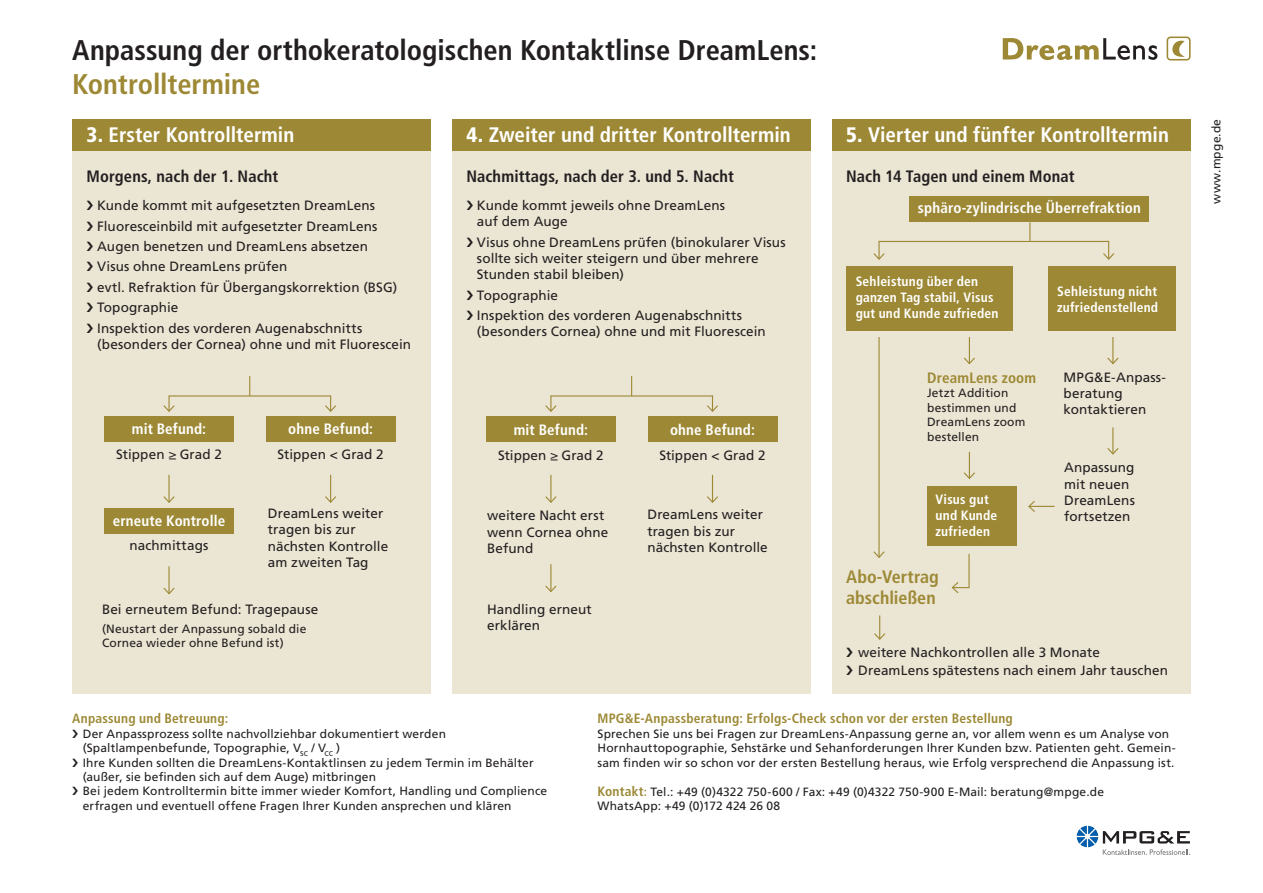
<style>
.page{position:relative;width:1263px;height:893px;background:#fff}
.page>*{position:absolute;margin:0;border:0;box-sizing:border-box;transform-origin:0 0}
.t1{font:700 condensed 28.5px "Frutiger LT Pro";color:#231f20}
.t2{font:700 condensed 28.5px "Frutiger LT Pro";color:#9d8935}
.t3{font:700 condensed 21px "Frutiger LT Pro";color:#fff}
.t4{font:700 condensed 18px/21px "Frutiger LT Pro";color:#9d8935}
.t5{font:700 condensed 16.5px "Frutiger LT Pro";letter-spacing:.005em;color:#231f20}
.t6{font:700 condensed 15px "Frutiger LT Pro";letter-spacing:.01em;color:#fff}
.t7{font:700 condensed 15px "Frutiger LT Pro";letter-spacing:.01em;color:#9d8935}
.t8{font:13.5px/16.2px "Frutiger LT Pro";letter-spacing:.01em;color:#231f20}
.t9{font:700 condensed 13.5px/16.2px "Frutiger LT Pro";letter-spacing:.015em;color:#fff}
.t10{font:700 condensed 13.5px "Frutiger LT Pro";letter-spacing:.015em;color:#9d8935}
.t11{font:12px/14.4px "Frutiger LT Pro";letter-spacing:.015em;color:#231f20}
.s1{font-weight:900}
.s2{font-weight:700;font-stretch:condensed;font-size:13.5px;color:#9d8935}
.s3{font-weight:700;font-stretch:condensed;color:#9d8935}
</style>
<div class="page">
<div style="left:832px;top:119px;width:358px;height:574px;background:#ebe5d3"></div>
<div style="left:846px;top:266px;width:167px;height:64px;background:#9d8935"></div>
<div style="left:1048px;top:266px;width:128px;height:64px;background:#9d8935"></div>
<div style="left:72px;top:119px;width:359px;height:574px;background:#ebe5d3"></div>
<div style="left:452px;top:119px;width:358px;height:574px;background:#ebe5d3"></div>
<svg style="left:1077px;top:826px;width:113px;height:29px"></svg>
<div style="left:72px;top:119px;width:359px;height:32px;background:#9d8935"></div>
<div style="left:452px;top:119px;width:358px;height:32px;background:#9d8935"></div>
<div style="left:832px;top:119px;width:358px;height:32px;background:#9d8935"></div>
<svg style="left:951px;top:553px;width:19px;height:40px"></svg>
<div style="left:104px;top:417px;width:130px;height:25px;background:#9d8935"></div>
<div style="left:266px;top:417px;width:129px;height:25px;background:#9d8935"></div>
<hr style="left:168px;top:475px;width:2px;height:27px;background:#9d8935">
<svg style="left:163px;top:495px;width:12px;height:8px"></svg>
<svg style="left:325px;top:475px;width:11px;height:28px"></svg>
<div style="left:104px;top:508px;width:130px;height:26px;background:#9d8935"></div>
<hr style="left:168px;top:566px;width:2px;height:28px;background:#9d8935">
<svg style="left:163px;top:586px;width:12px;height:9px"></svg>
<svg style="left:163px;top:395px;width:12px;height:17px"></svg>
<svg style="left:325px;top:395px;width:11px;height:17px"></svg>
<hr style="left:169px;top:395px;width:162px;height:2px;background:#9d8935">
<svg style="left:249px;top:376px;width:1px;height:20px"></svg>
<div style="left:486px;top:417px;width:130px;height:25px;background:#9d8935"></div>
<div style="left:648px;top:417px;width:129px;height:25px;background:#9d8935"></div>
<svg style="left:545px;top:475px;width:12px;height:28px"></svg>
<svg style="left:707px;top:475px;width:11px;height:28px"></svg>
<svg style="left:545px;top:564px;width:12px;height:29px"></svg>
<svg style="left:545px;top:395px;width:12px;height:17px"></svg>
<svg style="left:707px;top:395px;width:11px;height:17px"></svg>
<hr style="left:551px;top:395px;width:161px;height:2px;background:#9d8935">
<svg style="left:631px;top:376px;width:1px;height:19px"></svg>
<svg style="left:873px;top:241px;width:12px;height:19px"></svg>
<hr style="left:878px;top:337px;width:2px;height:220px;background:#9d8935">
<svg style="left:873px;top:550px;width:12px;height:8px"></svg>
<svg style="left:964px;top:337px;width:11px;height:28px"></svg>
<svg style="left:1107px;top:337px;width:12px;height:28px"></svg>
<svg style="left:964px;top:452px;width:11px;height:27px"></svg>
<svg style="left:1107px;top:427px;width:12px;height:28px"></svg>
<svg style="left:1103px;top:241px;width:12px;height:19px"></svg>
<hr style="left:879px;top:241px;width:230px;height:1px;background:#9d8935">
<svg style="left:1029px;top:222px;width:1px;height:19px"></svg>
<div style="left:909px;top:196px;width:240px;height:25px;background:#9d8935"></div>
<svg style="left:874px;top:615px;width:12px;height:25px"></svg>
<div style="left:927px;top:486px;width:90px;height:59px;background:#9d8935"></div>
<svg style="left:1028px;top:501px;width:26px;height:11px"></svg>
<svg style="left:1166px;top:37px;width:24px;height:24px"></svg>
<svg style="left:1003px;top:38px;width:154px;height:22px"></svg>
<h1 class="t1" style="left:72px;top:33px;width:746px">Anpassung der orthokeratologischen Kontaktlinse DreamLens:</h1>
<h1 class="t2" style="left:72px;top:67px;width:190px">Kontrolltermine</h1>
<h2 class="t3" style="left:87px;top:123px;width:209px"><span class="s1">3.</span> Erster Kontrolltermin</h2>
<h2 class="t3" style="left:466px;top:123px;width:326px"><span class="s1">4.</span> Zweiter und dritter Kontrolltermin</h2>
<h2 class="t3" style="left:846px;top:123px;width:324px"><span class="s1">5.</span> Vierter und fünfter Kontrolltermin</h2>
<p class="t5" style="left:87px;top:167px;width:193px">Morgens, nach der 1. Nacht</p>
<p class="t5" style="left:466px;top:167px;width:269px">Nachmittags, nach der 3. und 5. Nacht</p>
<p class="t5" style="left:846px;top:167px;width:230px">Nach 14 Tagen und einem Monat</p>
<p class="t8" style="left:97px;top:195px;width:301px;line-height:20.4px">Kunde kommt mit aufgesetzten DreamLens Fluoresceinbild mit aufgesetzter DreamLens Augen benetzen und DreamLens absetzen Visus ohne DreamLens prüfen<br>evtl. Refraktion für Übergangskorrektion (BSG)<br>Topographie<br>Inspektion des vorderen Augenabschnitts</p>
<p class="t8" style="left:97px;top:336px;width:315px">(besonders der Cornea) ohne und mit Fluorescein</p>
<p class="t8" style="left:477px;top:197px;width:250px">Kunde kommt jeweils ohne DreamLens auf dem Auge</p>
<p class="t8" style="left:477px;top:234px;width:310px">Visus ohne DreamLens prüfen (binokularer Visus sollte sich weiter steigern und über mehrere<br>Stunden stabil bleiben)</p>
<p class="t8" style="left:477px;top:285px;width:266px;line-height:20.4px">Topographie<br>Inspektion des vorderen Augenabschnitts</p>
<p class="t8" style="left:477px;top:324px;width:290px">(besonders Cornea) ohne und mit Fluorescein</p>
<p class="t6" style="left:918px;top:199px;width:224px">sphäro-zylindrische Überrefraktion</p>
<p class="t9" style="left:856px;top:273px;width:144px">Sehleistung über den ganzen Tag stabil, Visus gut und Kunde zufrieden</p>
<p class="t9" style="left:1057px;top:283px;width:102px">Sehleistung nicht zufriedenstellend</p>
<p class="t8" style="left:1063px;top:369px;width:104px">MPG&amp;E-Anpass&shy;beratung kontaktieren</p>
<p class="t7" style="left:927px;top:369px;width:111px">DreamLens zoom</p>
<p class="t11" style="left:927px;top:386px;width:100px">Jetzt Addition bestimmen und<br>DreamLens zoom bestellen</p>
<p class="t6" style="left:132px;top:420px;width:76px">mit Befund:</p>
<p class="t8" style="left:116px;top:446px;width:107px">Stippen ≥ Grad 2</p>
<p class="t6" style="left:288px;top:420px;width:86px">ohne Befund:</p>
<p class="t8" style="left:277px;top:446px;width:108px">Stippen &lt; Grad 2</p>
<p class="t6" style="left:514px;top:421px;width:76px">mit Befund:</p>
<p class="t8" style="left:498px;top:447px;width:107px">Stippen ≥ Grad 2</p>
<p class="t6" style="left:670px;top:421px;width:86px">ohne Befund:</p>
<p class="t8" style="left:659px;top:447px;width:108px">Stippen &lt; Grad 2</p>
<p class="t8" style="left:1064px;top:460px;width:72px">Anpassung mit neuen<br>DreamLens fortsetzen</p>
<p class="t9" style="left:936px;top:491px;width:63px">Visus gut und Kunde zufrieden</p>
<h3 class="t4" style="left:846px;top:567px;width:94px">Abo-Vertrag abschließen</h3>
<p class="t8" style="left:268px;top:506px;width:122px">DreamLens weiter tragen bis zur nächsten Kontrolle am zweiten Tag</p>
<p class="t8" style="left:102px;top:601px;width:218px">Bei erneutem Befund: Tragepause</p>
<p class="t11" style="left:102px;top:621px;width:206px">(Neustart der Anpassung sobald die<br>Cornea wieder ohne Befund ist)</p>
<p class="t8" style="left:647px;top:507px;width:122px">DreamLens weiter tragen bis zur nächsten Kontrolle</p>
<p class="t8" style="left:487px;top:508px;width:123px">weitere Nacht erst wenn Cornea ohne<br>Befund</p>
<p class="t6" style="left:113px;top:512px;width:114px">erneute Kontrolle</p>
<p class="t8" style="left:130px;top:538px;width:80px">nachmittags</p>
<p class="t8" style="left:487px;top:601px;width:106px">Handling erneut erklären</p>
<p class="t8" style="left:858px;top:643px;width:311px;line-height:18.8px">weitere Nachkontrollen alle 3 Monate<br>DreamLens spätestens nach einem Jahr tauschen</p>
<p class="t10" style="left:597px;top:711px;width:417px">MPG&amp;E-Anpassberatung: Erfolgs-Check schon vor der ersten Bestellung</p>
<p class="t11" style="left:597px;top:726px;width:580px">Sprechen Sie uns bei Fragen zur DreamLens-Anpassung gerne an, vor allem wenn es um Analyse von<br>Hornhauttopographie, Sehstärke und Sehanforderungen Ihrer Kunden bzw. Patienten geht. Gemein&shy;sam finden wir so schon vor der ersten Bestellung heraus, wie Erfolg versprechend die Anpassung ist.</p>
<p class="t11" style="left:597px;top:784px;width:508px"><span class="s2">Kontakt</span><span class="s3">:</span> Tel.: +49 (0)4322 750-600 / Fax: +49 (0)4322 750-900 E-Mail: beratung@mpge.de<br>WhatsApp: +49 (0)172 424 26 08</p>
<p class="t10" style="left:72px;top:711px;width:158px">Anpassung und Betreuung:</p>
<p class="t11" style="left:83px;top:726px;width:466px">Der Anpassprozess sollte nachvollziehbar dokumentiert werden (Spaltlampenbefunde, Topographie, V<sub>SC</sub> / V<sub>CC</sub> )<br>Ihre Kunden sollten die DreamLens-Kontaktlinsen zu jedem Termin im Behälter (außer, sie befinden sich auf dem Auge) mitbringen<br>Bei jedem Kontrolltermin bitte immer wieder Komfort, Handling und Complience erfragen und eventuell offene Fragen Ihrer Kunden ansprechen und klären</p>
<p class="t11" style="left:1209px;top:204px;width:86px;rotate:-90deg">www.mpge.de</p>
</div>
